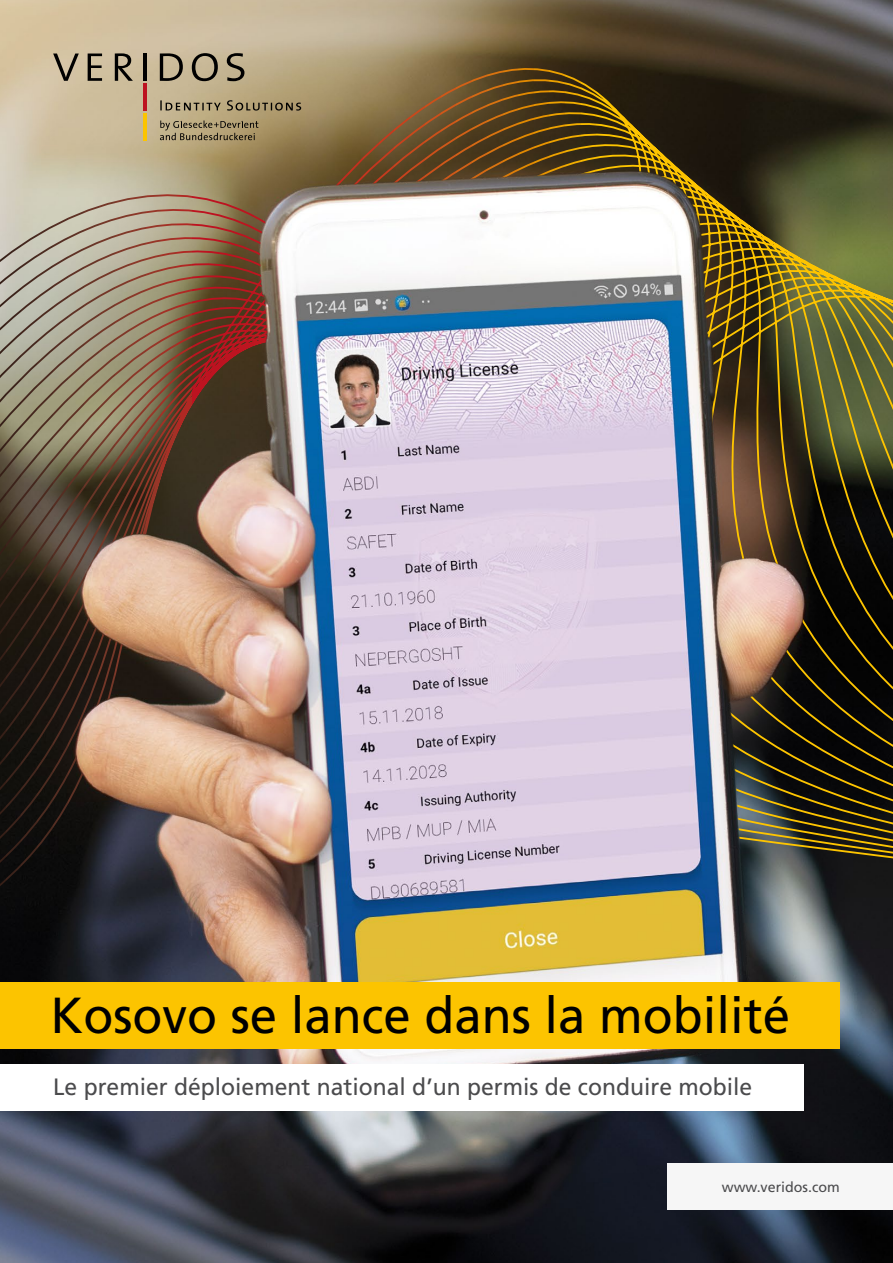
<style>
.page{position:relative;width:893px;height:1263px;background:#fff}
.page>*{position:absolute;margin:0;border:0;box-sizing:border-box;transform-origin:0 0}
.t1{font:50.7px "Frutiger";color:#000}
.t2{font:23.7px "Frutiger";color:#4b4b4d}
.t3{font:14.25px "Frutiger";color:#4b4b4d}
</style>
<div class="page">
<img style="left:0;top:0;width:893px;height:1263px">
<img style="left:0;top:17px;width:893px;height:1140px">
<hr style="left:144px;top:83px;width:3px;height:28px;background:#bd1220">
<hr style="left:144px;top:113px;width:3px;height:27px;background:#fcc400">
<svg style="left:53px;top:54px;width:26px;height:27px"></svg>
<svg style="left:88px;top:54px;width:14px;height:27px"></svg>
<svg style="left:115px;top:53px;width:18px;height:28px"></svg>
<hr style="left:144px;top:54px;width:3px;height:27px;background:#000">
<svg style="left:160px;top:53px;width:23px;height:28px"></svg>
<svg style="left:192px;top:53px;width:26px;height:28px"></svg>
<svg style="left:227px;top:53px;width:17px;height:28px"></svg>
<svg style="left:160px;top:100px;width:141px;height:11px;background:#908263"></svg>
<svg style="left:160px;top:121px;width:98px;height:19px;background:#938462"></svg>
<div style="left:668px;top:1163px;width:225px;height:47px;background:#f6f6f6"></div>
<div style="left:0;top:982px;width:840px;height:67px;background:#fcc400"></div>
<div style="left:0;top:1064px;width:804px;height:46px;background:#fff"></div>
<h1 class="t1" style="left:51px;top:985px;width:741px">Kosovo se lance dans la mobilité</h1>
<p class="t2" style="left:53px;top:1073px;width:701px">Le premier déploiement national d’un permis de conduire mobile</p>
<p class="t3" style="left:722px;top:1179px;width:119px">www.veridos.com</p>
</div>
